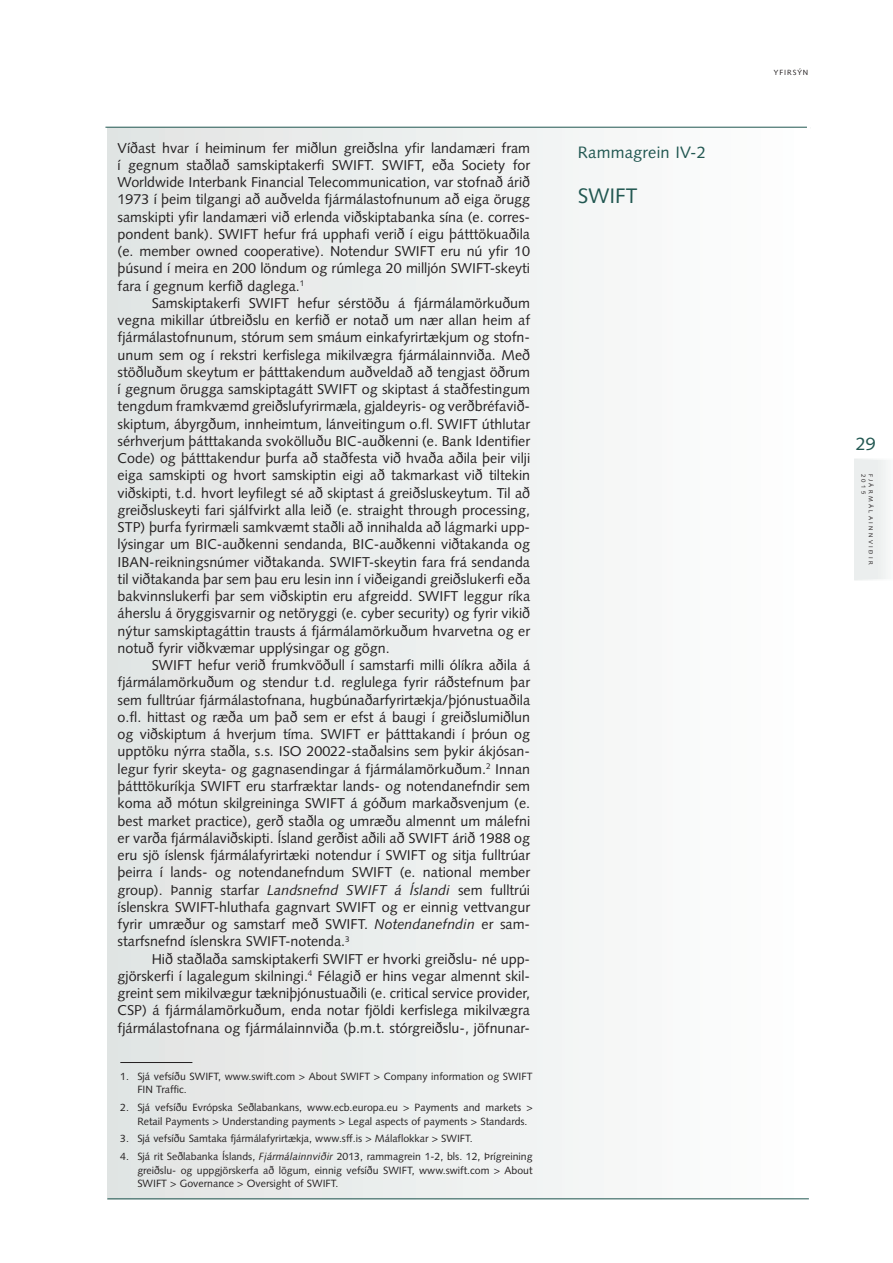
<style>
.page{position:relative;width:893px;height:1263px;background:#fff}
.page>*{position:absolute;margin:0;border:0;box-sizing:border-box;transform-origin:0 0}
.Rammafyrirsögn{font:21px "Syntax LT Std";color:#215751}
.t1{font:18px "Syntax LT Std";color:#215751}
.Rammafyrirsögn-2{font:16.5px "Syntax LT Std";letter-spacing:.015em;color:#215751}
.Millifyrirsögn_blá{font:14.25px/17.2px "Syntax LT Std";color:#231f20;text-align:justify}
.Heimildir{font:10.5px/13.5px "Syntax LT Std";color:#231f20}
.Horntexti{font:7.5px "Syntax LT Std";letter-spacing:.125em;color:#231f20}
.t2{font:6px "Syntax LT Std";letter-spacing:.4em;color:#231f20}
.s1{font-style:italic}
</style>
<div class="page">
<div style="left:854px;top:459px;width:34px;height:121px;background:#ebeeee"></div>
<hr style="left:108px;top:128px;width:702px;height:1px;background:#215751">
<div style="left:107px;top:128px;width:702px;height:1071px;background:linear-gradient(to right,#e0e4e3,#fefefe)"></div>
<hr style="left:105px;top:127px;width:702px;height:1px;background:#215751">
<hr style="left:107px;top:1198px;width:702px;height:1px;background:#215751">
<hr style="left:120px;top:1062px;width:72px;height:1px;background:#231f20">
<p class="Millifyrirsögn_blá" style="left:118px;top:139px;width:414px">Víðast hvar í heiminum fer miðlun greiðslna yfir landamæri fram í gegnum staðlað samskiptakerfi SWIFT. SWIFT, eða Society for Worldwide Interbank Financial Telecommunication, var stofnað árið 1973 í þeim tilgangi að auðvelda fjármálastofnunum að eiga örugg samskipti yfir landamæri við erlenda viðskiptabanka sína (e. corres&shy;pondent bank). SWIFT hefur frá upphafi verið í eigu þátttökuaðila (e. member owned cooperative). Notendur SWIFT eru nú yfir 10 þúsund í meira en 200 löndum og rúmlega 20 milljón SWIFT-skeyti fara í gegnum kerfið daglega.<sup>1</sup></p>
<p class="Millifyrirsögn_blá" style="left:118px;top:294px;width:414px;text-indent:34px">Samskiptakerfi SWIFT hefur sérstöðu á fjármálamörkuðum vegna mikillar útbreiðslu en kerfið er notað um nær allan heim af fjármálastofnunum, stórum sem smáum einkafyrirtækjum og stofn&shy;unum sem og í rekstri kerfislega mikilvægra fjármálainnviða. Með stöðluðum skeytum er þátttakendum auðveldað að tengjast öðrum í gegnum örugga samskiptagátt SWIFT og skiptast á staðfestingum tengdum framkvæmd greiðslufyrirmæla, gjaldeyris- og verðbréfavið&shy;skiptum, ábyrgðum, innheimtum, lánveitingum o.fl. SWIFT úthlutar sérhverjum þátttakanda svokölluðu BIC-auðkenni (e. Bank Identifier Code) og þátttakendur þurfa að staðfesta við hvaða aðila þeir vilji eiga samskipti og hvort samskiptin eigi að takmarkast við tiltekin viðskipti, t.d. hvort leyfilegt sé að skiptast á greiðsluskeytum. Til að greiðsluskeyti fari sjálfvirkt alla leið (e. straight through processing, STP) þurfa fyrirmæli samkvæmt staðli að innihalda að lágmarki upp&shy;lýsingar um BIC-auðkenni sendanda, BIC-auðkenni viðtakanda og IBAN-reikningsnúmer viðtakanda. SWIFT-skeytin fara frá sendanda til viðtakanda þar sem þau eru lesin inn í viðeigandi greiðslukerfi eða bakvinnslukerfi þar sem viðskiptin eru afgreidd. SWIFT leggur ríka áherslu á öryggisvarnir og netöryggi (e. cyber security) og fyrir vikið nýtur samskiptagáttin trausts á fjármálamörkuðum hvarvetna og er notuð fyrir viðkvæmar upplýsingar og gögn.</p>
<p class="Millifyrirsögn_blá" style="left:118px;top:657px;width:414px;text-indent:34px">SWIFT hefur verið frumkvöðull í samstarfi milli ólíkra aðila á fjármálamörkuðum og stendur t.d. reglulega fyrir ráðstefnum þar sem fulltrúar fjármálastofnana, hugbúnaðarfyrirtækja/þjónustuaðila o.fl. hittast og ræða um það sem er efst á baugi í greiðslumiðlun og viðskiptum á hverjum tíma. SWIFT er þátttakandi í þróun og upptöku nýrra staðla, s.s. ISO 20022-staðalsins sem þykir ákjósan&shy;legur fyrir skeyta- og gagnasendingar á fjármálamörkuðum.<sup>2</sup> Innan þátttökuríkja SWIFT eru starfræktar lands- og notendanefndir sem koma að mótun skilgreininga SWIFT á góðum markaðsvenjum (e. best market practice), gerð staðla og umræðu almennt um málefni er varða fjármálaviðskipti. Ísland gerðist aðili að SWIFT árið 1988 og eru sjö íslensk fjármálafyrirtæki notendur í SWIFT og sitja fulltrúar þeirra í lands- og notendanefndum SWIFT (e. national member group). Þannig starfar <span class="s1">Landsnefnd SWIFT á Íslandi</span> sem fulltrúi íslenskra SWIFT-hluthafa gagnvart SWIFT og er einnig vettvangur fyrir umræður og samstarf með SWIFT. <span class="s1">Notendanefndin</span> er sam&shy;starfsnefnd íslenskra SWIFT-notenda.<sup>3</sup></p>
<p class="Millifyrirsögn_blá" style="left:118px;top:950px;width:414px;text-indent:34px">Hið staðlaða samskiptakerfi SWIFT er hvorki greiðslu- né upp&shy;gjörskerfi í lagalegum skilningi.<sup>4</sup> Félagið er hins vegar almennt skil&shy;greint sem mikilvægur tækniþjónustuaðili (e. critical service provider, CSP) á fjármálamörkuðum, enda notar fjöldi kerfislega mikilvægra fjármálastofnana og fjármálainnviða (þ.m.t. stórgreiðslu-, jöfnunar-</p>
<p class="Heimildir" style="left:137px;top:1069px;width:397px;text-indent:-17px">1. Sjá vefsíðu SWIFT, www.swift.com &gt; About SWIFT &gt; Company information og SWIFT<br>FIN Traffic.</p>
<p class="Heimildir" style="left:137px;top:1101px;width:397px;text-indent:-17px">2. Sjá vefsíðu Evrópska Seðlabankans, www.ecb.europa.eu &gt; Payments and markets &gt;<br>Retail Payments &gt; Understanding payments &gt; Legal aspects of payments &gt; Standards.</p>
<p class="Heimildir" style="left:120px;top:1132px;width:354px">3. Sjá vefsíðu Samtaka fjármálafyrirtækja, www.sff.is &gt; Málaflokkar &gt; SWIFT.</p>
<p class="Heimildir" style="left:137px;top:1150px;width:397px;text-align:justify;text-indent:-17px">4. Sjá rit Seðlabanka Íslands, <span class="s1">Fjármálainnviðir</span> 2013, rammagrein 1-2, bls. 12, Þrígreining greiðslu- og uppgjörskerfa að lögum, einnig vefsíðu SWIFT, www.swift.com &gt; About SWIFT &gt; Governance &gt; Oversight of SWIFT.</p>
<p class="Rammafyrirsögn-2" style="left:578px;top:143px;width:130px">Rammagrein IV-2</p>
<p class="Rammafyrirsögn" style="left:578px;top:184px;width:61px">SWIFT</p>
<p class="Horntexti" style="left:774px;top:68px;width:36px">YFIRSÝN</p>
<p class="t1" style="left:856px;top:434px;width:22px">29</p>
<p class="t2" style="left:867px;top:473px;width:22px;rotate:90deg">2015</p>
<p class="t2" style="left:874px;top:473px;width:93px;rotate:90deg">FJÁRMÁLAINNVIÐIR</p>
</div>
